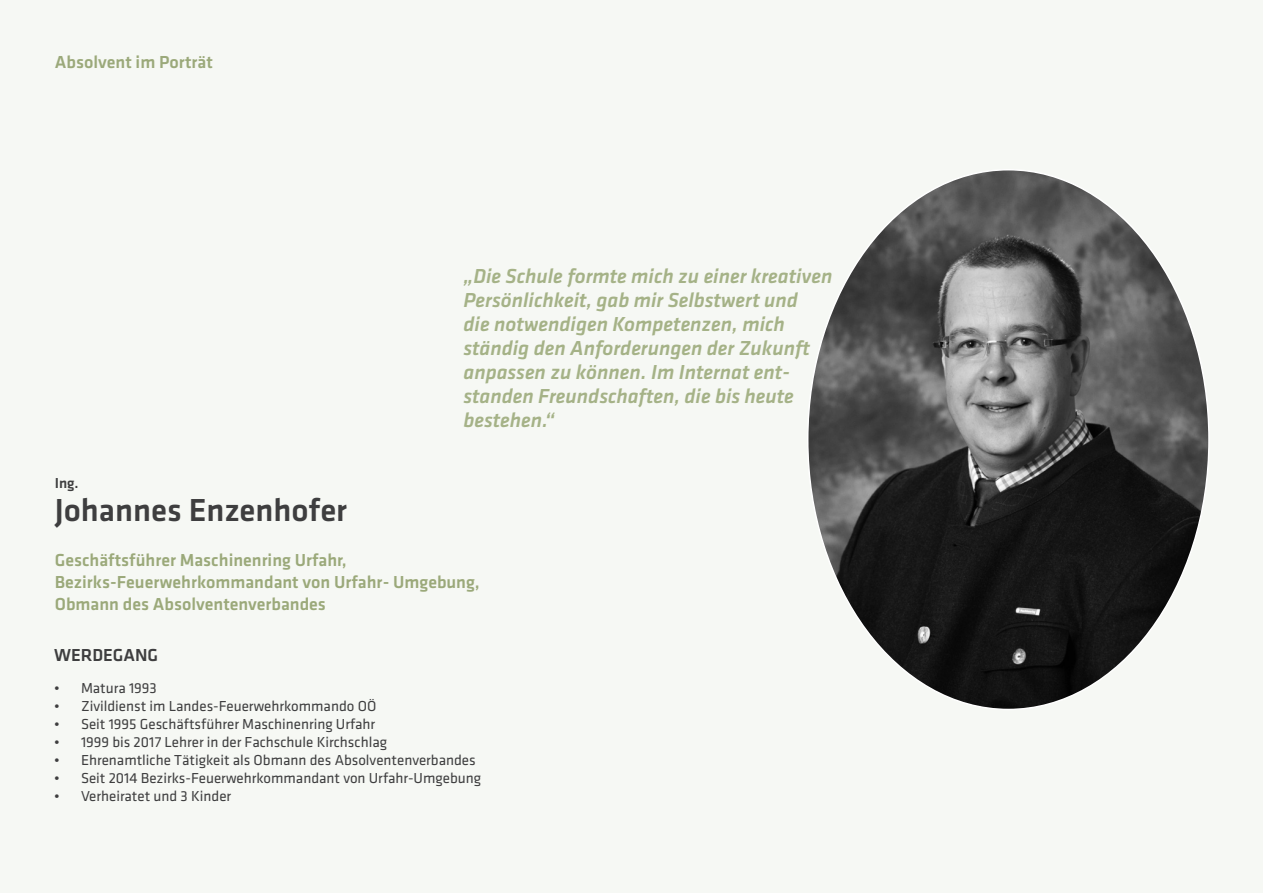
<style>
.page{position:relative;width:1263px;height:893px;background:#f6f8f4}
.page>*{position:absolute;margin:0;border:0;box-sizing:border-box;transform-origin:0 0}
.t1{font:500 33px "Klavika";color:#3e3e3f}
.t2{font:italic 500 21px/24px "Klavika";color:#a5b287}
.t3{font:500 18px/21.6px "Klavika";color:#9ba97a}
.t4{font:500 18px "Klavika";color:#3e3e3f}
.t5{font:15px "Klavika";color:#3e3e3f}
.t6{font:500 15px "Klavika";color:#3e3e3f}
</style>
<div class="page">
<img style="left:808px;top:170px;width:401px;height:539px">
<p class="t3" style="left:55px;top:51px;width:160px">Absolvent im Porträt</p>
<p class="t2" style="left:463px;top:265px;width:371px">„Die Schule formte mich zu einer kreativen Persönlichkeit, gab mir Selbstwert und<br>die notwendigen Kompetenzen, mich ständig den Anforderungen der Zukunft anpassen zu können. Im Internat ent&shy;standen Freundschaften, die bis heute bestehen.“</p>
<p class="t6" style="left:55px;top:474px;width:25px">Ing.</p>
<h1 class="t1" style="left:55px;top:492px;width:294px">Johannes Enzenhofer</h1>
<p class="t3" style="left:55px;top:550px;width:426px">Geschäftsführer Maschinenring Urfahr,<br>Bezirks-Feuerwehrkommandant von Urfahr- Umgebung,<br>Obmann des Absolventenverbandes</p>
<p class="t4" style="left:54px;top:646px;width:106px">WERDEGANG</p>
<p class="t5" style="left:54px;top:680px;width:104px">• Matura 1993</p>
<p class="t5" style="left:54px;top:698px;width:324px">• Zivildienst im Landes-Feuerwehrkommando OÖ</p>
<p class="t5" style="left:54px;top:716px;width:323px">• Seit 1995 Geschäftsführer Maschinenring Urfahr</p>
<p class="t5" style="left:54px;top:734px;width:335px">• 1999 bis 2017 Lehrer in der Fachschule Kirchschlag</p>
<p class="t5" style="left:54px;top:752px;width:423px">• Ehrenamtliche Tätigkeit als Obmann des Absolventenverbandes</p>
<p class="t5" style="left:54px;top:770px;width:429px">• Seit 2014 Bezirks-Feuerwehrkommandant von Urfahr-Umgebung</p>
<p class="t5" style="left:54px;top:788px;width:179px">• Verheiratet und 3 Kinder</p>
</div>
